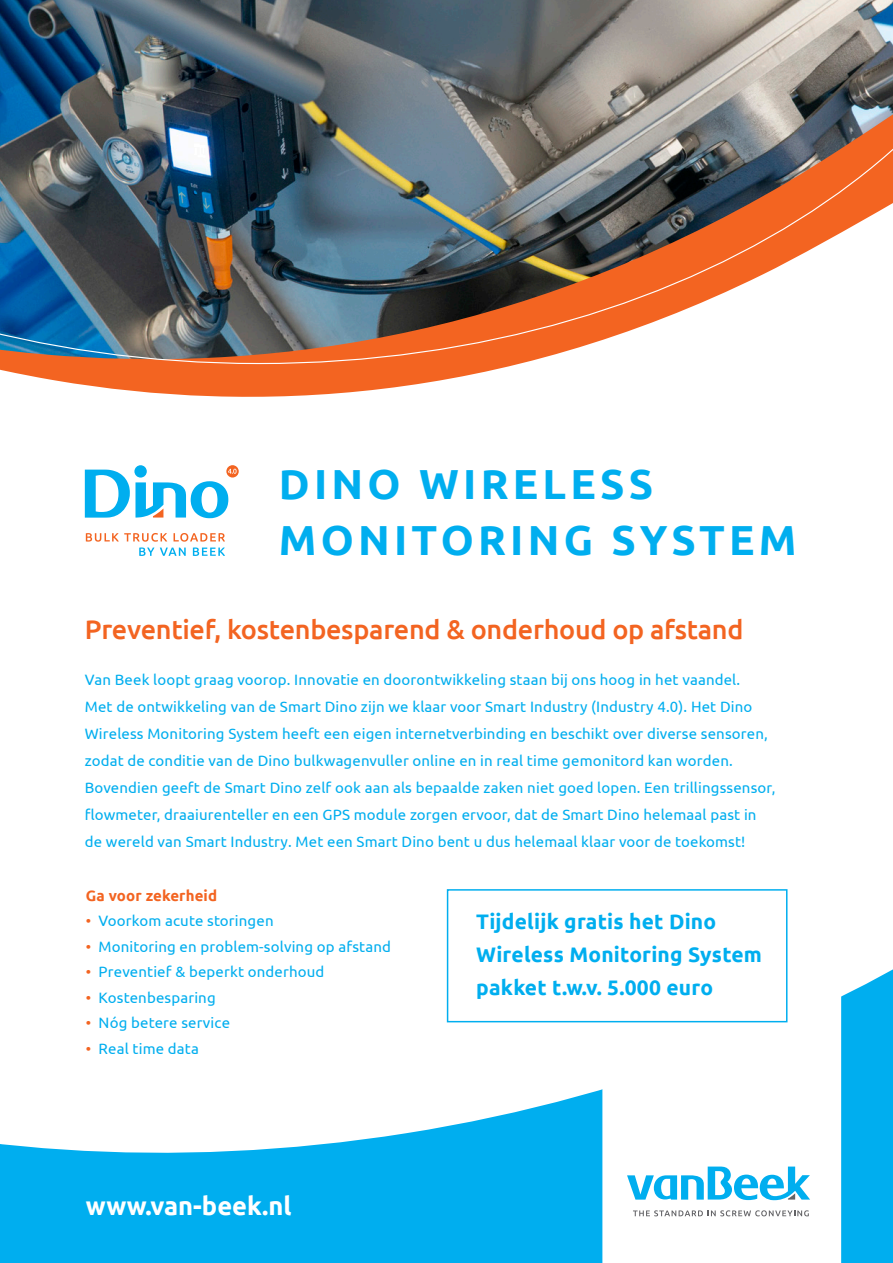
<style>
.page{position:relative;width:893px;height:1263px;background:#fff}
.page>*{position:absolute;margin:0;border:0;box-sizing:border-box;transform-origin:0 0}
.t1{font:700 42px/55.5px "Ubuntu";letter-spacing:.1em;color:#00aeef}
.t2{font:500 27px "Ubuntu";letter-spacing:-.01em;color:#f36421}
.t3{font:700 25.5px "Ubuntu";color:#fff}
.t4{font:700 21px/33px "Ubuntu";letter-spacing:.01em;color:#00aeef}
.t5{font:15px/27px "Ubuntu";letter-spacing:.01em;color:#00aeef}
.t6{font:700 15px "Ubuntu";letter-spacing:.01em;color:#f36421}
.s1{color:#f36421}
</style>
<div class="page">
<svg style="left:0;top:893px;width:893px;height:370px"></svg>
<svg style="left:0;top:364px;width:518px;height:130px"></svg>
<img style="left:0;top:0;width:893px;height:364px">
<svg style="left:86px;top:533px;width:139px;height:23px"></svg>
<svg style="left:134px;top:465px;width:13px;height:13px"></svg>
<svg style="left:226px;top:465px;width:13px;height:12px"></svg>
<svg style="left:85px;top:469px;width:152px;height:49px"></svg>
<svg style="left:602px;top:945px;width:239px;height:318px"></svg>
<svg style="left:627px;top:1166px;width:183px;height:34px"></svg>
<svg style="left:633px;top:1210px;width:176px;height:6px"></svg>
<div style="left:447px;top:889px;width:340px;height:133px;border:2px solid #00aeef"></div>
<h1 class="t1" style="left:279px;top:456px;width:519px">DINO WIRELESS<br>MONITORING SYSTEM</h1>
<h2 class="t2" style="left:85px;top:612px;width:660px">Preventief, kostenbesparend &amp; onderhoud op afstand</h2>
<p class="t5" style="left:85px;top:665px;width:692px">Van Beek loopt graag voorop. Innovatie en doorontwikkeling staan bij ons hoog in het vaandel.<br>Met de ontwikkeling van de Smart Dino zijn we klaar voor Smart Industry (Industry 4.0). Het Dino Wireless Monitoring System heeft een eigen internetverbinding en beschikt over diverse sensoren, zodat de conditie van de Dino bulkwagenvuller online en in real time gemonitord kan worden.<br>Bovendien geeft de Smart Dino zelf ook aan als bepaalde zaken niet goed lopen. Een trillingssensor, flowmeter, draaiurenteller en een GPS module zorgen ervoor, dat de Smart Dino helemaal past in de wereld van Smart Industry. Met een Smart Dino bent u dus helemaal klaar voor de toekomst!</p>
<p class="t6" style="left:86px;top:886px;width:133px">Ga voor zekerheid</p>
<p class="t5" style="left:86px;top:907px;width:189px"><span class="s1">•</span> Voorkom acute storingen</p>
<p class="t5" style="left:86px;top:932px;width:307px"><span class="s1">•</span> Monitoring en problem-solving op afstand</p>
<p class="t5" style="left:86px;top:958px;width:240px"><span class="s1">•</span> Preventief &amp; beperkt onderhoud</p>
<p class="t5" style="left:86px;top:983px;width:131px"><span class="s1">•</span> Kostenbesparing</p>
<p class="t5" style="left:86px;top:1009px;width:146px"><span class="s1">•</span> Nóg betere service</p>
<p class="t5" style="left:86px;top:1034px;width:115px"><span class="s1">•</span> Real time data</p>
<h3 class="t3" style="left:86px;top:1190px;width:207px">www.van-beek.nl</h3>
<h3 class="t4" style="left:476px;top:904px;width:287px">Tijdelijk gratis het Dino<br>Wireless Monitoring System pakket t.w.v. 5.000 euro</h3>
</div>
